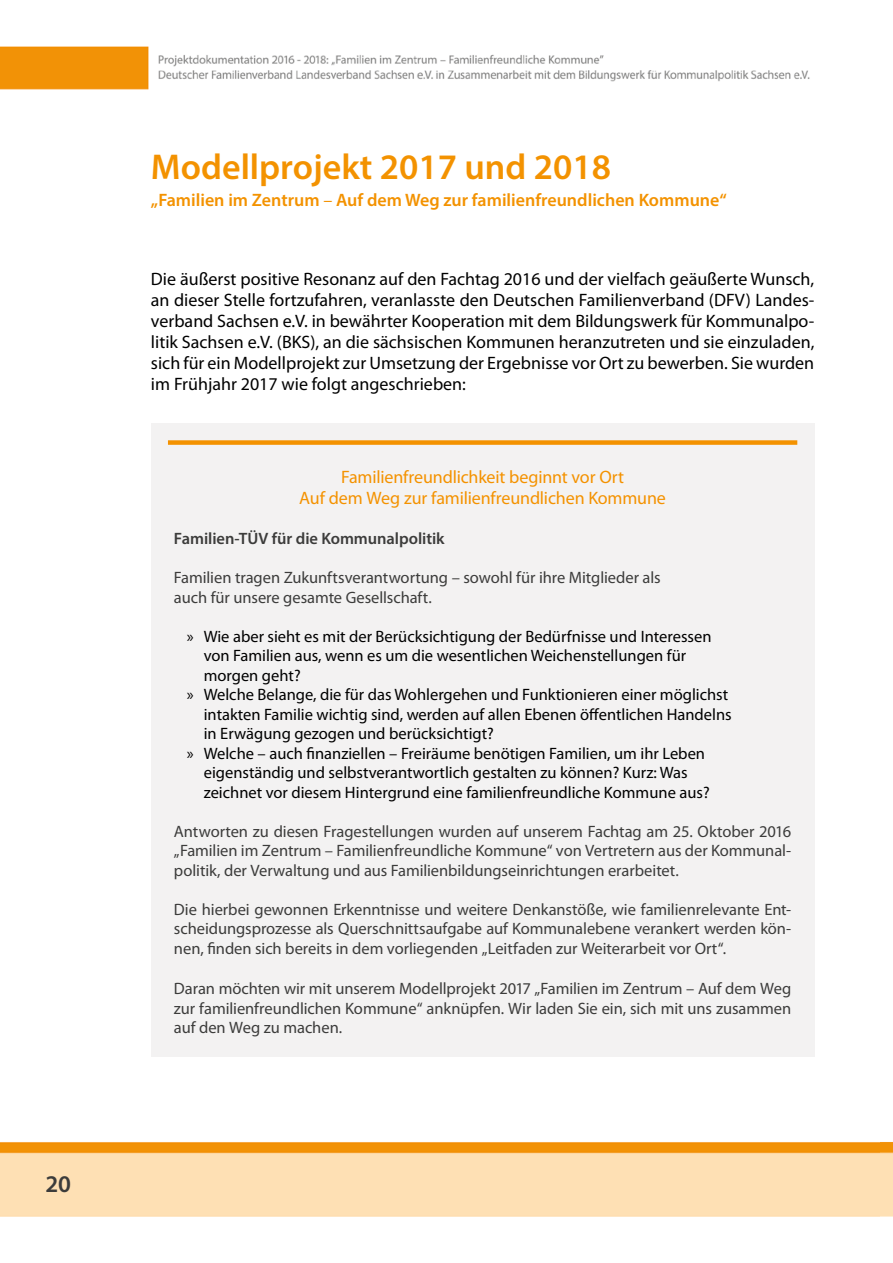
<style>
.page{position:relative;width:893px;height:1263px;background:#fff}
.page>*{position:absolute;margin:0;border:0;box-sizing:border-box;transform-origin:0 0}
.t1{font:600 36px "Myriad Pro";color:#f39200}
.t2{font:600 24px "Myriad Pro";color:#3c3c3b}
.t3{font:18px/21px "Myriad Pro";color:#000;text-align:justify}
.t4{font:18px/21px "Myriad Pro";letter-spacing:-.01em;color:#f39200;text-align:center}
.t5{font:600 18px "Myriad Pro";color:#f39200}
.t6{font:16.5px/19.5px "Myriad Pro";letter-spacing:-.005em;color:#3c3c3b;text-align:justify}
.t7{font:16.5px "Myriad Pro";color:#000}
.t8{font:600 16.5px "Myriad Pro";letter-spacing:-.005em;color:#3c3c3b}
.s1{font-weight:400}
</style>
<div class="page">
<img style="left:0;top:46px;width:880px;height:1171px">
<div style="left:151px;top:423px;width:663px;height:634px;background:#f3f2f2"></div>
<div style="left:168px;top:440px;width:629px;height:5px;background:#f39200"></div>
<img style="left:880px;top:1142px;width:13px;height:75px">
<h2 class="t2" style="left:46px;top:1169px;width:27px">20</h2>
<h1 class="t1" style="left:151px;top:144px;width:462px">Modellprojekt 2017 und 2018</h1>
<p class="t5" style="left:151px;top:188px;width:577px">„Familien im Zentrum <span class="s1">–</span> Auf dem Weg zur familienfreundlichen Kommune“</p>
<p class="t3" style="left:151px;top:268px;width:665px">Die äußerst positive Resonanz auf den Fachtag 2016 und der vielfach geäußerte Wunsch, an dieser Stelle fortzufahren, veranlasste den Deutschen Familienverband (DFV) Landes&shy;verband Sachsen e.V. in bewährter Kooperation mit dem Bildungswerk für Kommunalpo&shy;litik Sachsen e.V. (BKS), an die sächsischen Kommunen heranzutreten und sie einzuladen, sich für ein Modellprojekt zur Umsetzung der Ergebnisse vor Ort zu bewerben. Sie wurden im Frühjahr 2017 wie folgt angeschrieben:</p>
<p class="t4" style="left:299px;top:466px;width:368px">Familienfreundlichkeit beginnt vor Ort<br>Auf dem Weg zur familienfreundlichen Kommune</p>
<p class="t8" style="left:174px;top:528px;width:272px">Familien-TÜV für die Kommunalpolitik</p>
<p class="t6" style="left:174px;top:568px;width:488px">Familien tragen Zukunftsverantwortung – sowohl für ihre Mitglieder als auch für unsere gesamte Gesellschaft.</p>
<p class="t7" style="left:187px;top:626px;width:526px">» Wie aber sieht es mit der Berücksichtigung der Bedürfnisse und Interessen</p>
<p class="t7" style="left:204px;top:645px;width:484px">von Familien aus, wenn es um die wesentlichen Weichenstellungen für</p>
<p class="t7" style="left:204px;top:665px;width:98px">morgen geht?</p>
<p class="t7" style="left:187px;top:684px;width:543px">» Welche Belange, die für das Wohlergehen und Funktionieren einer möglichst</p>
<p class="t7" style="left:204px;top:704px;width:530px">intakten Familie wichtig sind, werden auf allen Ebenen öffentlichen Handelns</p>
<p class="t7" style="left:204px;top:723px;width:292px">in Erwägung gezogen und berücksichtigt?</p>
<p class="t7" style="left:187px;top:743px;width:520px">» Welche – auch finanziellen – Freiräume benötigen Familien, um ihr Leben</p>
<p class="t7" style="left:204px;top:762px;width:485px">eigenständig und selbstverantwortlich gestalten zu können? Kurz: Was</p>
<p class="t7" style="left:204px;top:782px;width:507px">zeichnet vor diesem Hintergrund eine familienfreundliche Kommune aus?</p>
<p class="t6" style="left:174px;top:821px;width:619px">Antworten zu diesen Fragestellungen wurden auf unserem Fachtag am 25. Oktober 2016 „Familien im Zentrum – Familienfreundliche Kommune“ von Vertretern aus der Kommunal&shy;politik, der Verwaltung und aus Familienbildungseinrichtungen erarbeitet.</p>
<p class="t6" style="left:174px;top:899px;width:619px">Die hierbei gewonnen Erkenntnisse und weitere Denkanstöße, wie familienrelevante Ent&shy;scheidungsprozesse als Querschnittsaufgabe auf Kommunalebene verankert werden kön&shy;nen, finden sich bereits in dem vorliegenden „Leitfaden zur Weiterarbeit vor Ort“.</p>
<p class="t6" style="left:174px;top:979px;width:619px">Daran möchten wir mit unserem Modellprojekt 2017 „Familien im Zentrum – Auf dem Weg zur familienfreundlichen Kommune“ anknüpfen. Wir laden Sie ein, sich mit uns zusammen auf den Weg zu machen.</p>
</div>
